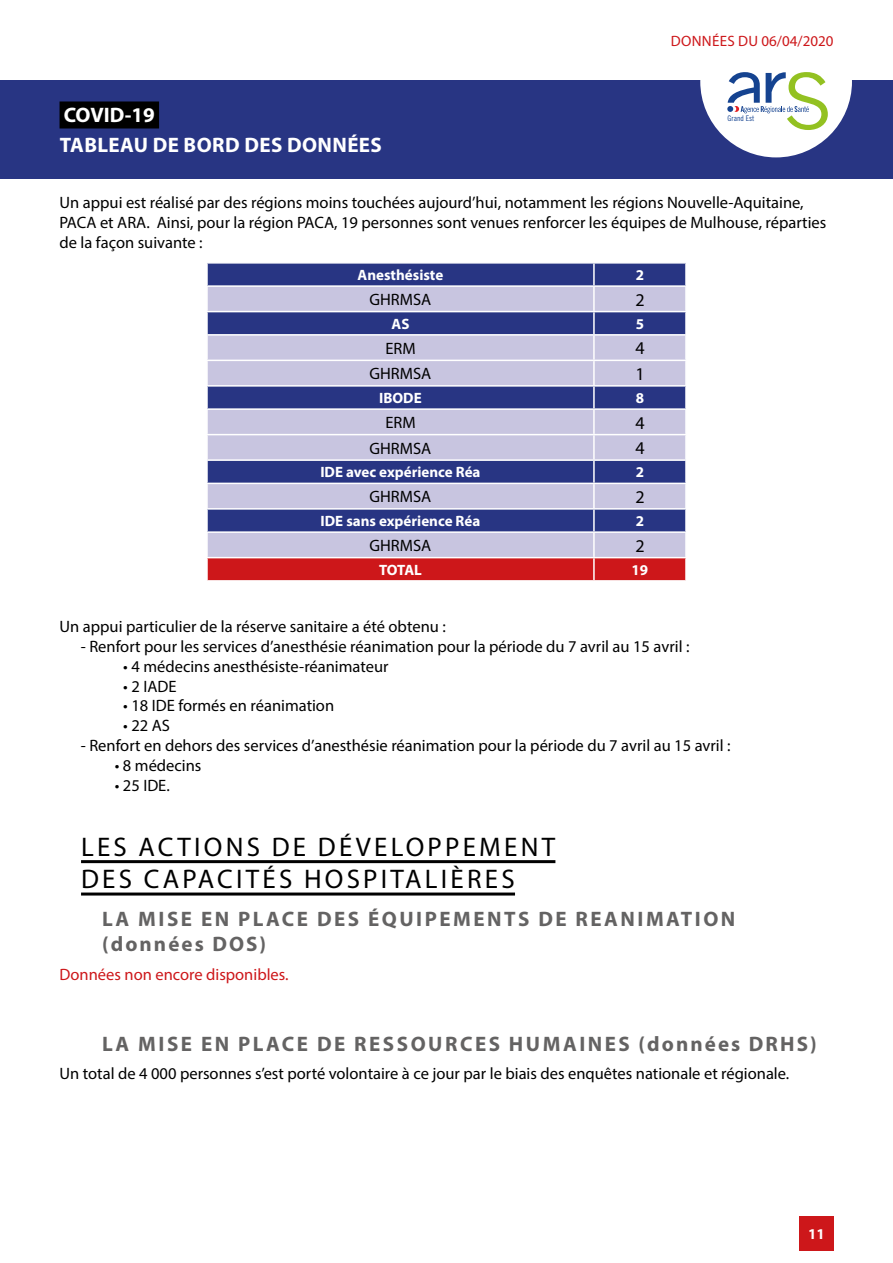
<style>
.page{position:relative;width:893px;height:1263px;background:#fff}
.page>*{position:absolute;margin:0;border:0;box-sizing:border-box;transform-origin:0 0}
.t1{font:27px/32.4px "Myriad Pro";letter-spacing:.12em;color:#000}
.t2{font:700 21px/25.2px "Myriad Pro";letter-spacing:.12em;color:#646363}
.t3{font:700 21px/29.4px "Myriad Pro";letter-spacing:.02em;color:#fff}
.t4{font:18px "Myriad Pro";color:#000}
.t5{font:16.5px/19.8px "Myriad Pro";color:#000}
.t6{font:16.5px "Myriad Pro";color:#cd171a}
.t7{font:700 15px "Myriad Pro";color:#fff}
.t8{font:15px "Myriad Pro";letter-spacing:.02em;color:#cd171a}
.t9{font:7.8px "Trade Gothic LT Std Cn 18";color:#154390}
</style>
<div class="page">
<div style="left:0;top:80px;width:893px;height:99px;background:#283583"></div>
<div style="left:60px;top:101px;width:99px;height:27px;background:#000"></div>
<div style="left:700px;top:6px;width:152px;height:151px;background:#fff;border-radius:50%"></div>
<svg style="left:727px;top:72px;width:101px;height:58px"></svg>
<div style="left:799px;top:1216px;width:34px;height:34px;background:#cd171a"></div>
<hr style="left:81px;top:860px;width:474px;height:3px;background:#000">
<hr style="left:81px;top:892px;width:434px;height:3px;background:#000">
<div style="left:208px;top:264px;width:477px;height:21px;background:#283583"></div>
<svg style="left:208px;top:287px;width:477px;height:270px;background:#9295c1"></svg>
<div style="left:208px;top:558px;width:477px;height:22px;background:#cd171a"></div>
<hr style="left:593px;top:287px;width:2px;height:24px;background:#fff">
<hr style="left:593px;top:336px;width:2px;height:24px;background:#fff">
<hr style="left:593px;top:361px;width:2px;height:24px;background:#fff">
<hr style="left:593px;top:410px;width:2px;height:24px;background:#fff">
<hr style="left:593px;top:435px;width:2px;height:24px;background:#fff">
<hr style="left:593px;top:484px;width:2px;height:24px;background:#fff">
<hr style="left:593px;top:533px;width:2px;height:24px;background:#fff">
<hr style="left:593px;top:264px;width:2px;height:21px;background:#fff">
<hr style="left:593px;top:312px;width:2px;height:22px;background:#fff">
<hr style="left:593px;top:387px;width:2px;height:21px;background:#fff">
<hr style="left:593px;top:461px;width:2px;height:22px;background:#fff">
<hr style="left:593px;top:510px;width:2px;height:21px;background:#fff">
<hr style="left:593px;top:558px;width:2px;height:22px;background:#fff">
<hr style="left:206px;top:311px;width:388px;height:1px;background:#fff">
<hr style="left:594px;top:311px;width:93px;height:1px;background:#fff">
<hr style="left:206px;top:385px;width:388px;height:2px;background:#fff">
<hr style="left:594px;top:385px;width:93px;height:2px;background:#fff">
<hr style="left:206px;top:459px;width:388px;height:2px;background:#fff">
<hr style="left:594px;top:459px;width:93px;height:2px;background:#fff">
<hr style="left:206px;top:508px;width:388px;height:2px;background:#fff">
<hr style="left:594px;top:508px;width:93px;height:2px;background:#fff">
<hr style="left:206px;top:334px;width:388px;height:2px;background:#fff">
<hr style="left:594px;top:334px;width:93px;height:2px;background:#fff">
<hr style="left:206px;top:360px;width:388px;height:1px;background:#fff">
<hr style="left:594px;top:360px;width:93px;height:1px;background:#fff">
<hr style="left:206px;top:408px;width:388px;height:2px;background:#fff">
<hr style="left:594px;top:408px;width:93px;height:2px;background:#fff">
<hr style="left:206px;top:434px;width:388px;height:1px;background:#fff">
<hr style="left:594px;top:434px;width:93px;height:1px;background:#fff">
<hr style="left:206px;top:483px;width:388px;height:1px;background:#fff">
<hr style="left:594px;top:483px;width:93px;height:1px;background:#fff">
<hr style="left:206px;top:531px;width:388px;height:2px;background:#fff">
<hr style="left:594px;top:531px;width:93px;height:2px;background:#fff">
<p class="t8" style="left:671px;top:31px;width:164px">DONNÉES DU 06/04/2020</p>
<p class="t3" style="left:60px;top:100px;width:324px">COVID-19<br>TABLEAU DE BORD DES DONNÉES</p>
<p class="t9" style="left:728px;top:114px;width:28px">Grand Est</p>
<p class="t5" style="left:60px;top:192px;width:768px">Un appui est réalisé par des régions moins touchées aujourd’hui, notamment les régions Nouvelle-Aquitaine,<br>PACA et ARA. Ainsi, pour la région PACA, 19 personnes sont venues renforcer les équipes de Mulhouse, réparties de la façon suivante :</p>
<p class="t7" style="left:358px;top:265px;width:87px">Anesthésiste</p>
<p class="t7" style="left:636px;top:265px;width:10px">2</p>
<p class="t5" style="left:370px;top:289px;width:63px">GHRMSA</p>
<p class="t4" style="left:635px;top:288px;width:11px">2</p>
<p class="t7" style="left:391px;top:314px;width:19px">AS</p>
<p class="t7" style="left:636px;top:314px;width:10px">5</p>
<p class="t5" style="left:385px;top:338px;width:32px">ERM</p>
<p class="t4" style="left:635px;top:337px;width:11px">4</p>
<p class="t5" style="left:370px;top:364px;width:63px">GHRMSA</p>
<p class="t4" style="left:635px;top:363px;width:11px">1</p>
<p class="t7" style="left:379px;top:388px;width:44px">IBODE</p>
<p class="t7" style="left:636px;top:388px;width:10px">8</p>
<p class="t5" style="left:385px;top:412px;width:32px">ERM</p>
<p class="t4" style="left:635px;top:411px;width:11px">4</p>
<p class="t5" style="left:370px;top:438px;width:63px">GHRMSA</p>
<p class="t4" style="left:635px;top:437px;width:11px">4</p>
<p class="t7" style="left:320px;top:462px;width:162px">IDE avec expérience Réa</p>
<p class="t7" style="left:636px;top:462px;width:10px">2</p>
<p class="t5" style="left:370px;top:487px;width:63px">GHRMSA</p>
<p class="t4" style="left:635px;top:486px;width:11px">2</p>
<p class="t7" style="left:321px;top:511px;width:161px">IDE sans expérience Réa</p>
<p class="t7" style="left:636px;top:511px;width:10px">2</p>
<p class="t5" style="left:370px;top:535px;width:63px">GHRMSA</p>
<p class="t4" style="left:635px;top:534px;width:11px">2</p>
<p class="t7" style="left:379px;top:560px;width:44px">TOTAL</p>
<p class="t7" style="left:632px;top:560px;width:18px">19</p>
<p class="t5" style="left:60px;top:616px;width:388px">Un appui particulier de la réserve sanitaire a été obtenu :</p>
<p class="t5" style="left:81px;top:636px;width:610px">- Renfort pour les services d’anesthésie réanimation pour la période du 7 avril au 15 avril :</p>
<p class="t5" style="left:123px;top:656px;width:267px">• 4 médecins anesthésiste-réanimateur</p>
<p class="t5" style="left:123px;top:676px;width:55px">• 2 IADE</p>
<p class="t5" style="left:123px;top:696px;width:212px">• 18 IDE formés en réanimation</p>
<p class="t5" style="left:123px;top:715px;width:48px">• 22 AS</p>
<p class="t5" style="left:81px;top:735px;width:651px">- Renfort en dehors des services d’anesthésie réanimation pour la période du 7 avril au 15 avril :</p>
<p class="t5" style="left:115px;top:755px;width:88px">• 8 médecins</p>
<p class="t5" style="left:115px;top:775px;width:56px">• 25 IDE.</p>
<h1 class="t1" style="left:81px;top:830px;width:476px">LES ACTIONS DE DÉVELOPPEMENT<br>DES CAPACITÉS HOSPITALIÈRES</h1>
<p class="t2" style="left:102px;top:906px;width:635px">LA MISE EN PLACE DES ÉQUIPEMENTS DE REANIMATION (données DOS)</p>
<p class="t6" style="left:60px;top:964px;width:231px">Données non encore disponibles.</p>
<p class="t2" style="left:102px;top:1031px;width:716px">LA MISE EN PLACE DE RESSOURCES HUMAINES (données DRHS)</p>
<p class="t5" style="left:60px;top:1064px;width:731px">Un total de 4 000 personnes s’est porté volontaire à ce jour par le biais des enquêtes nationale et régionale.</p>
<p class="t7" style="left:808px;top:1224px;width:18px">11</p>
</div>
